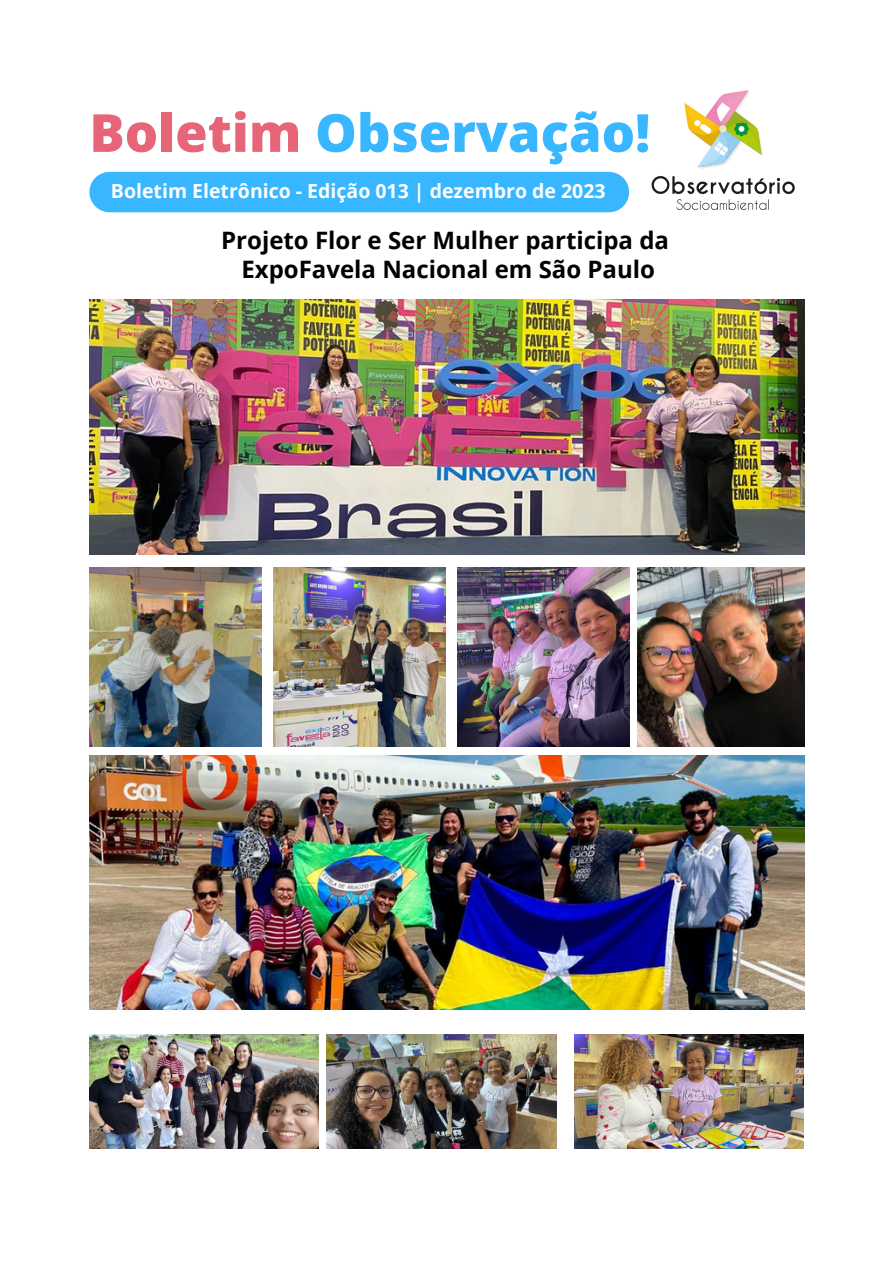
<style>
.page{position:relative;width:893px;height:1264px;background:#fff}
.page>*{position:absolute;margin:0;border:0;box-sizing:border-box;transform-origin:0 0}
.t1{font:800 52.5px "Open Sans";color:#38b6ff}
.t2{font:700 24px/29.2px "Open Sans";color:#000;text-align:center}
.t3{font:700 19.5px "Open Sans";color:#fff}
.s1{color:#e76579}
</style>
<div class="page">
<div style="left:110px;top:172px;width:499px;height:40px;background:#38b6ff"></div>
<img style="left:651px;top:90px;width:144px;height:120px">
<img style="left:89px;top:567px;width:172px;height:179px">
<img style="left:273px;top:567px;width:172px;height:179px">
<img style="left:457px;top:567px;width:172px;height:179px">
<img style="left:637px;top:567px;width:167px;height:179px">
<img style="left:89px;top:300px;width:715px;height:254px">
<img style="left:89px;top:755px;width:715px;height:254px">
<img style="left:89px;top:1034px;width:230px;height:114px">
<img style="left:326px;top:1034px;width:230px;height:114px">
<img style="left:574px;top:1034px;width:229px;height:114px">
<h1 class="t1" style="left:89px;top:96px;width:562px"><span class="s1">Boletim</span> Observação!</h1>
<p class="t3" style="left:111px;top:177px;width:496px">Boletim Eletrônico - Edição 013 | dezembro de 2023</p>
<h2 class="t2" style="left:221px;top:225px;width:449px">Projeto Flor e Ser Mulher participa da<br>ExpoFavela Nacional em São Paulo</h2>
</div>
